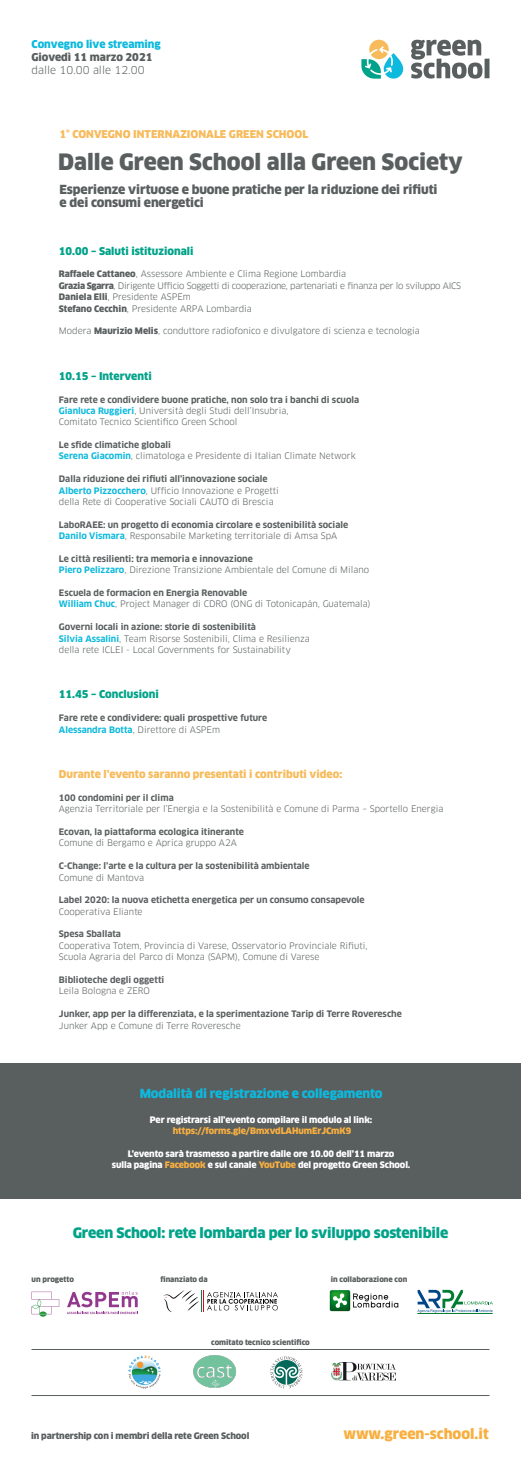
<style>
.page{position:relative;width:521px;height:1474px;background:#fff}
.page>*{position:absolute;margin:0;border:0;box-sizing:border-box;transform-origin:0 0}
.t1{font:900 22.05px "Clan OT";color:#595e5f}
.t2{font:900 14px "Clan OT";letter-spacing:-.01em;color:#00a389}
.t3{font:900 14px "Clan OT";color:#f8af40}
.t4{font:900 12.25px/13.1px "Clan OT";letter-spacing:-.01em;color:#595e5f}
.t5{font:900 12.25px "Clan OT";letter-spacing:-.01em;color:#0db9dd}
.t6{font:900 10.5px "Clan OT";color:#f7bb5b}
.t7{font:900 10.5px "Clan OT";color:#00a389}
.t8{font:900 10.5px "Clan OT";color:#0db9dd}
.t9{font:10.5px "Clan OT";color:#595e5f}
.t10{font:900 10.5px "Clan OT";color:#595e5f}
.t11{font:8.75px/11.4px "Clan OT";color:#595e5f}
.t12{font:700 8.75px/11.4px "Clan OT";color:#595e5f}
.t13{font:900 8.75px/11.4px "Clan OT";letter-spacing:-.01em;color:#fff;text-align:center}
.t14{font:900 8.75px "Clan OT";letter-spacing:-.01em;color:#595e5f}
.t15{font:900 8.75px "Clan OT";letter-spacing:-.01em;color:#f8af40}
.t16{font:900 7.26px "Clan OT";color:#595e5f}
.s1{font-weight:900}
.s2{font-weight:700}
.s3{font-weight:700;color:#0db9dd}
.s4{color:#0db9dd}
.s5{font-weight:400}
.s6{color:#f8af40}
</style>
<div class="page">
<div style="left:0;top:1062px;width:521px;height:136px;background:#595e5f"></div>
<svg style="left:411px;top:40px;width:71px;height:39px"></svg>
<div style="left:484px;top:59px;width:5px;height:19px;background:#595e5f"></div>
<svg style="left:361px;top:40px;width:42px;height:39px"></svg>
<svg style="left:164px;top:1290px;width:114px;height:22px"></svg>
<img style="left:329px;top:1290px;width:70px;height:22px">
<svg style="left:417px;top:1289px;width:76px;height:23px"></svg>
<hr style="left:417px;top:1313px;width:76px;height:1px;background:#007d32">
<svg style="left:67px;top:1290px;width:71px;height:23px"></svg>
<svg style="left:32px;top:1291px;width:27px;height:25px"></svg>
<img style="left:128px;top:1355px;width:33px;height:33px">
<img style="left:193px;top:1355px;width:43px;height:32px">
<img style="left:331px;top:1362px;width:64px;height:19px">
<svg style="left:270px;top:1356px;width:32px;height:32px"></svg>
<hr style="left:32px;top:1349px;width:457px;height:1px;background:#595e5f">
<hr style="left:32px;top:1395px;width:457px;height:1px;background:#595e5f">
<p class="t8" style="left:32px;top:38px;width:131px">Convegno live streaming</p>
<p class="t10" style="left:32px;top:51px;width:122px">Giovedì 11 marzo 2021</p>
<p class="t9" style="left:32px;top:64px;width:115px">dalle 10.00 alle 12.00</p>
<p class="t6" style="left:60px;top:128px;width:250px">1° CONVEGNO INTERNAZIONALE GREEN SCHOOL</p>
<h1 class="t1" style="left:58px;top:148px;width:406px">Dalle Green School alla Green Society</h1>
<h3 class="t4" style="left:60px;top:183px;width:379px">Esperienze virtuose e buone pratiche per la riduzione dei rifiuti e dei consumi energetici</h3>
<p class="t7" style="left:59px;top:244px;width:136px">10.00 – Saluti istituzionali</p>
<p class="t11" style="left:59px;top:268px;width:404px"><span class="s1">Raffaele Cattaneo</span>, Assessore Ambiente e Clima Regione Lombardia<br><span class="s1">Grazia Sgarra</span>, Dirigente Ufficio Soggetti di cooperazione, partenariati e finanza per lo sviluppo AICS <span class="s1">Daniela Elli</span>, Presidente ASPEm<br><span class="s1">Stefano Cecchin</span>, Presidente ARPA Lombardia</p>
<p class="t11" style="left:59px;top:325px;width:362px">Modera <span class="s1">Maurizio Melis</span>, conduttore radiofonico e divulgatore di scienza e tecnologia</p>
<p class="t7" style="left:59px;top:370px;width:94px">10.15 – Interventi</p>
<p class="t11" style="left:59px;top:393px;width:302px"><span class="s2">Fare rete e condividere buone pratiche, non solo tra i banchi di scuola<br></span><span class="s3">Gianluca Ruggieri</span>, Università degli Studi dell’Insubria,<br>Comitato Tecnico Scientifico Green School</p>
<p class="t11" style="left:59px;top:439px;width:298px"><span class="s2">Le sfide climatiche globali<br></span><span class="s3">Serena Giacomin</span>, climatologa e Presidente di Italian Climate Network</p>
<p class="t11" style="left:59px;top:473px;width:221px"><span class="s2">Dalla riduzione dei rifiuti all’innovazione sociale<br></span><span class="s3">Alberto Pizzocchero</span>, Ufficio Innovazione e Progetti della Rete di Cooperative Sociali CAUTO di Brescia</p>
<p class="t12" style="left:59px;top:519px;width:291px">LaboRAEE: un progetto di economia circolare e sostenibilità sociale<br><span class="s4">Danilo Vismara</span><span class="s5">, Responsabile Marketing territoriale di Amsa SpA</span></p>
<p class="t11" style="left:59px;top:553px;width:312px"><span class="s2">Le città resilienti: tra memoria e innovazione<br></span><span class="s3">Piero Pelizzaro</span>, Direzione Transizione Ambientale del Comune di Milano</p>
<p class="t11" style="left:59px;top:587px;width:313px"><span class="s2">Escuela de formacion en Energia Renovable<br></span><span class="s3">William Chuc</span>, Project Manager di CDRO (ONG di Totonicapán, Guatemala)</p>
<p class="t11" style="left:59px;top:621px;width:252px"><span class="s2">Governi locali in azione: storie di sostenibilità<br></span><span class="s3">Silvia Assalini</span>, Team Risorse Sostenibili, Clima e Resilienza della rete ICLEI - Local Governments for Sustainability</p>
<p class="t7" style="left:59px;top:688px;width:101px">11.45 – Conclusioni</p>
<p class="t12" style="left:59px;top:712px;width:210px">Fare rete e condividere: quali prospettive future<br><span class="s4">Alessandra Botta</span><span class="s5">, Direttore di ASPEm</span></p>
<p class="t6" style="left:59px;top:768px;width:285px">Durante l’evento saranno presentati i contributi video:</p>
<p class="t12" style="left:59px;top:792px;width:116px">100 condomini per il clima</p>
<p class="t11" style="left:59px;top:803px;width:386px">Agenzia Territoriale per l’Energia e la Sostenibilità e Comune di Parma – Sportello Energia</p>
<p class="t12" style="left:59px;top:826px;width:186px">Ecovan, la piattaforma ecologica itinerante</p>
<p class="t11" style="left:59px;top:837px;width:179px">Comune di Bergamo e Aprica gruppo A2A</p>
<p class="t12" style="left:59px;top:860px;width:252px">C-Change: l’arte e la cultura per la sostenibilità ambientale</p>
<p class="t11" style="left:59px;top:871px;width:87px">Comune di Mantova</p>
<p class="t12" style="left:59px;top:894px;width:307px">Label 2020: la nuova etichetta energetica per un consumo consapevole</p>
<p class="t11" style="left:59px;top:905px;width:85px">Cooperativa Eliante</p>
<p class="t12" style="left:59px;top:928px;width:64px">Spesa Sballata</p>
<p class="t11" style="left:59px;top:939px;width:310px">Cooperativa Totem, Provincia di Varese, Osservatorio Provinciale Rifiuti,<br>Scuola Agraria del Parco di Monza (SAPM), Comune di Varese</p>
<p class="t12" style="left:59px;top:974px;width:107px">Biblioteche degli oggetti</p>
<p class="t11" style="left:59px;top:985px;width:93px">Leila Bologna e ZERO</p>
<p class="t12" style="left:59px;top:1008px;width:344px">Junker, app per la differenziata, e la sperimentazione Tarip di Terre Roveresche</p>
<p class="t11" style="left:59px;top:1019px;width:183px">Junker App e Comune di Terre Roveresche</p>
<h3 class="t5" style="left:140px;top:1086px;width:244px">Modalità di registrazione e collegamento</h3>
<p class="t13" style="left:150px;top:1114px;width:224px">Per registrarsi all’evento compilare il modulo al link:</p>
<p class="t15" style="left:173px;top:1125px;width:180px">https://forms.gle/BmxvdLAHumErJCmK9</p>
<p class="t13" style="left:112px;top:1148px;width:300px">L’evento sarà trasmesso a partire dalle ore 10.00 dell’11 marzo<br>sulla pagina <span class="s6">Facebook</span> e sul canale <span class="s6">YouTube</span> del progetto Green School.</p>
<h2 class="t2" style="left:73px;top:1224px;width:377px">Green School: rete lombarda per lo sviluppo sostenibile</h2>
<p class="t16" style="left:32px;top:1274px;width:44px">un progetto</p>
<p class="t16" style="left:160px;top:1274px;width:49px">finanziato da</p>
<p class="t16" style="left:331px;top:1274px;width:78px">in collaborazione con</p>
<p class="t16" style="left:211px;top:1337px;width:100px">comitato tecnico scientifico</p>
<p class="t14" style="left:31px;top:1430px;width:220px">in partnership con i membri della rete Green School</p>
<h2 class="t3" style="left:343px;top:1425px;width:147px">www.green-school.it</h2>
</div>
